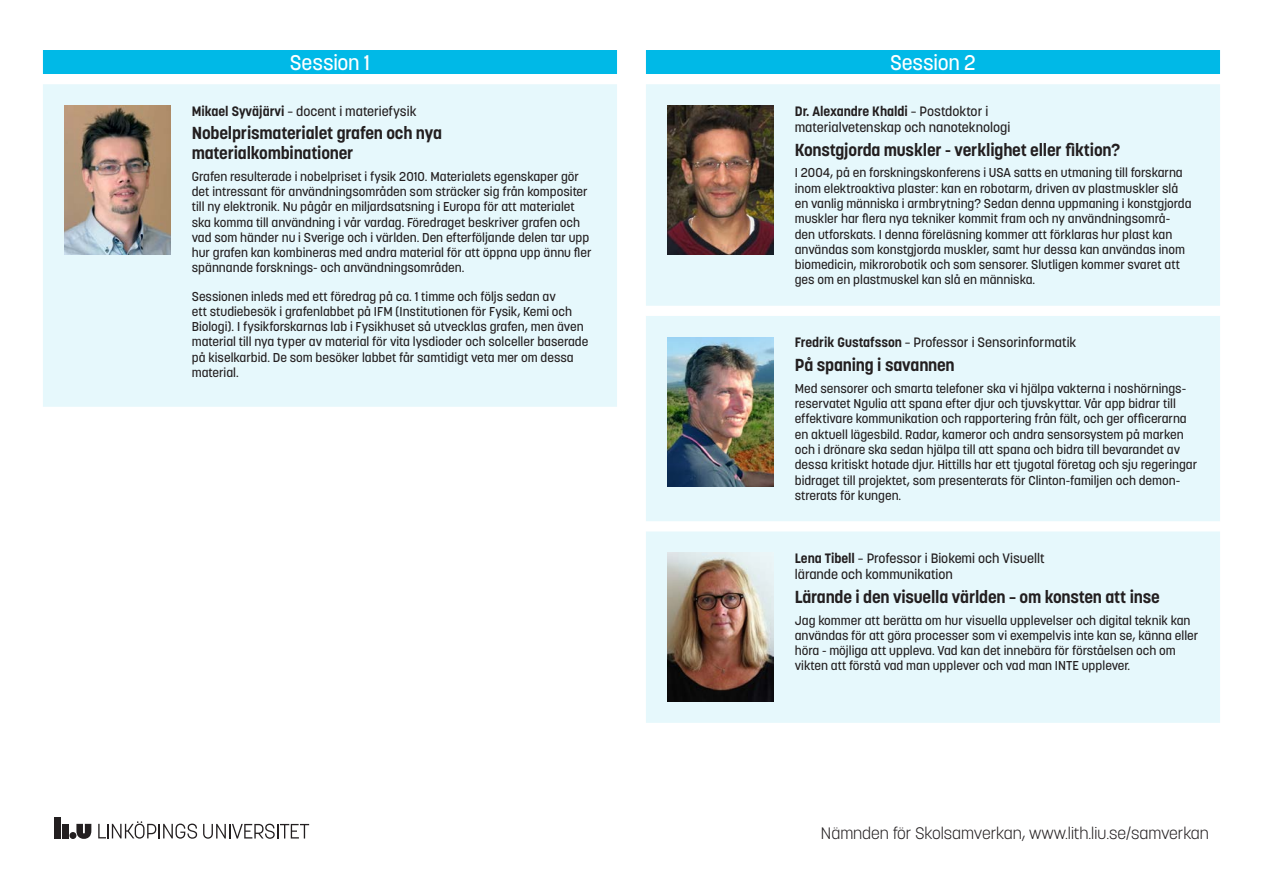
<style>
.page{position:relative;width:1263px;height:893px;background:#fff}
.page>*{position:absolute;margin:0;border:0;box-sizing:border-box;transform-origin:0 0}
.t1{font:500 21px "Korolev";letter-spacing:-.01em;color:#fff}
.t2{font:700 17.25px/19.5px "Korolev";letter-spacing:-.01em;color:#231f20}
.t3{font:300 16.5px "Korolev";color:#231f20}
.t4{font:500 13.5px/16.2px "Korolev";color:#231f20}
.t5{font:500 12.75px/15.3px "Korolev";color:#231f20}
.s1{font-weight:700}
</style>
<div class="page">
<div style="left:62px;top:824px;width:7px;height:14px;background:#231f20"></div>
<div style="left:54px;top:817px;width:7px;height:21px;background:#231f20"></div>
<div style="left:69px;top:832px;width:7px;height:7px;background:#231f20;border-radius:50%"></div>
<svg style="left:76px;top:824px;width:15px;height:15px"></svg>
<svg style="left:203px;top:824px;width:106px;height:15px"></svg>
<svg style="left:98px;top:821px;width:99px;height:18px"></svg>
<div style="left:43px;top:50px;width:574px;height:24px;background:#00b9e7"></div>
<div style="left:43px;top:84px;width:574px;height:323px;background:#e6f8fc"></div>
<img style="left:64px;top:106px;width:107px;height:148px">
<div style="left:646px;top:50px;width:574px;height:24px;background:#00b9e7"></div>
<div style="left:646px;top:84px;width:574px;height:222px;background:#e6f8fc"></div>
<img style="left:667px;top:106px;width:106px;height:148px">
<div style="left:646px;top:316px;width:574px;height:205px;background:#e6f8fc"></div>
<img style="left:667px;top:337px;width:106px;height:149px">
<div style="left:646px;top:531px;width:574px;height:192px;background:#e6f8fc"></div>
<img style="left:667px;top:553px;width:106px;height:149px">
<h1 class="t1" style="left:290px;top:49px;width:82px">Session 1</h1>
<p class="t4" style="left:192px;top:103px;width:226px"><span class="s1">Mikael Syväjärvi</span> – docent i materiefysik</p>
<h2 class="t2" style="left:192px;top:124px;width:252px">Nobelprismaterialet grafen och nya materialkombinationer</h2>
<p class="t5" style="left:192px;top:168px;width:401px">Grafen resulterade i nobelpriset i fysik 2010. Materialets egenskaper gör det intressant för användningsområden som sträcker sig från kompositer till ny elektronik. Nu pågår en miljardsatsning i Europa för att materialet ska komma till användning i vår vardag. Föredraget beskriver grafen och vad som händer nu i Sverige och i världen. Den efterföljande delen tar upp hur grafen kan kombineras med andra material för att öppna upp ännu fler spännande forsknings- och användningsområden.</p>
<p class="t5" style="left:192px;top:288px;width:398px">Sessionen inleds med ett föredrag på ca. 1 timme och följs sedan av<br>ett studiebesök i grafenlabbet på IFM (Institutionen för Fysik, Kemi och Biologi). I fysikforskarnas lab i Fysikhuset så utvecklas grafen, men även material till nya typer av material för vita lysdioder och solceller baserade på kiselkarbid. De som besöker labbet får samtidigt veta mer om dessa material.</p>
<h1 class="t1" style="left:890px;top:49px;width:87px">Session 2</h1>
<p class="t4" style="left:795px;top:103px;width:217px"><span class="s1">Dr. Alexandre Khaldi</span> – Postdoktor i materialvetenskap och nanoteknologi</p>
<h2 class="t2" style="left:795px;top:140px;width:327px">Konstgjorda muskler - verklighet eller fiktion?</h2>
<p class="t5" style="left:795px;top:165px;width:398px">I 2004, på en forskningskonferens i USA satts en utmaning till forskarna inom elektroaktiva plaster: kan en robotarm, driven av plastmuskler slå en vanlig människa i armbrytning? Sedan denna uppmaning i konstgjorda muskler har flera nya tekniker kommit fram och ny användningsområ&shy;den utforskats. I denna föreläsning kommer att förklaras hur plast kan användas som konstgjorda muskler, samt hur dessa kan användas inom biomedicin, mikrorobotik och som sensorer. Slutligen kommer svaret att ges om en plastmuskel kan slå en människa.</p>
<p class="t4" style="left:795px;top:335px;width:283px"><span class="s1">Fredrik Gustafsson</span> – Professor i Sensorinformatik</p>
<h2 class="t2" style="left:795px;top:355px;width:161px">På spaning i savannen</h2>
<p class="t5" style="left:795px;top:381px;width:404px">Med sensorer och smarta telefoner ska vi hjälpa vakterna i noshörnings&shy;reservatet Ngulia att spana efter djur och tjuvskyttar. Vår app bidrar till effektivare kommunikation och rapportering från fält, och ger officerarna en aktuell lägesbild. Radar, kameror och andra sensorsystem på marken och i drönare ska sedan hjälpa till att spana och bidra till bevarandet av dessa kritiskt hotade djur. Hittills har ett tjugotal företag och sju regeringar bidraget till projektet, som presenterats för Clinton-familjen och demon&shy;strerats för kungen.</p>
<p class="t4" style="left:795px;top:550px;width:251px"><span class="s1">Lena Tibell</span> – Professor i Biokemi och Visuellt lärande och kommunikation</p>
<h2 class="t2" style="left:795px;top:587px;width:367px">Lärande i den visuella världen – om konsten att inse</h2>
<p class="t5" style="left:795px;top:612px;width:405px">Jag kommer att berätta om hur visuella upplevelser och digital teknik kan användas för att göra processer som vi exempelvis inte kan se, känna eller höra - möjliga att uppleva. Vad kan det innebära för förståelsen och om vikten att förstå vad man upplever och vad man INTE upplever.</p>
<p class="t3" style="left:821px;top:823px;width:389px">Nämnden för Skolsamverkan, www.lith.liu.se/samverkan</p>
</div>
